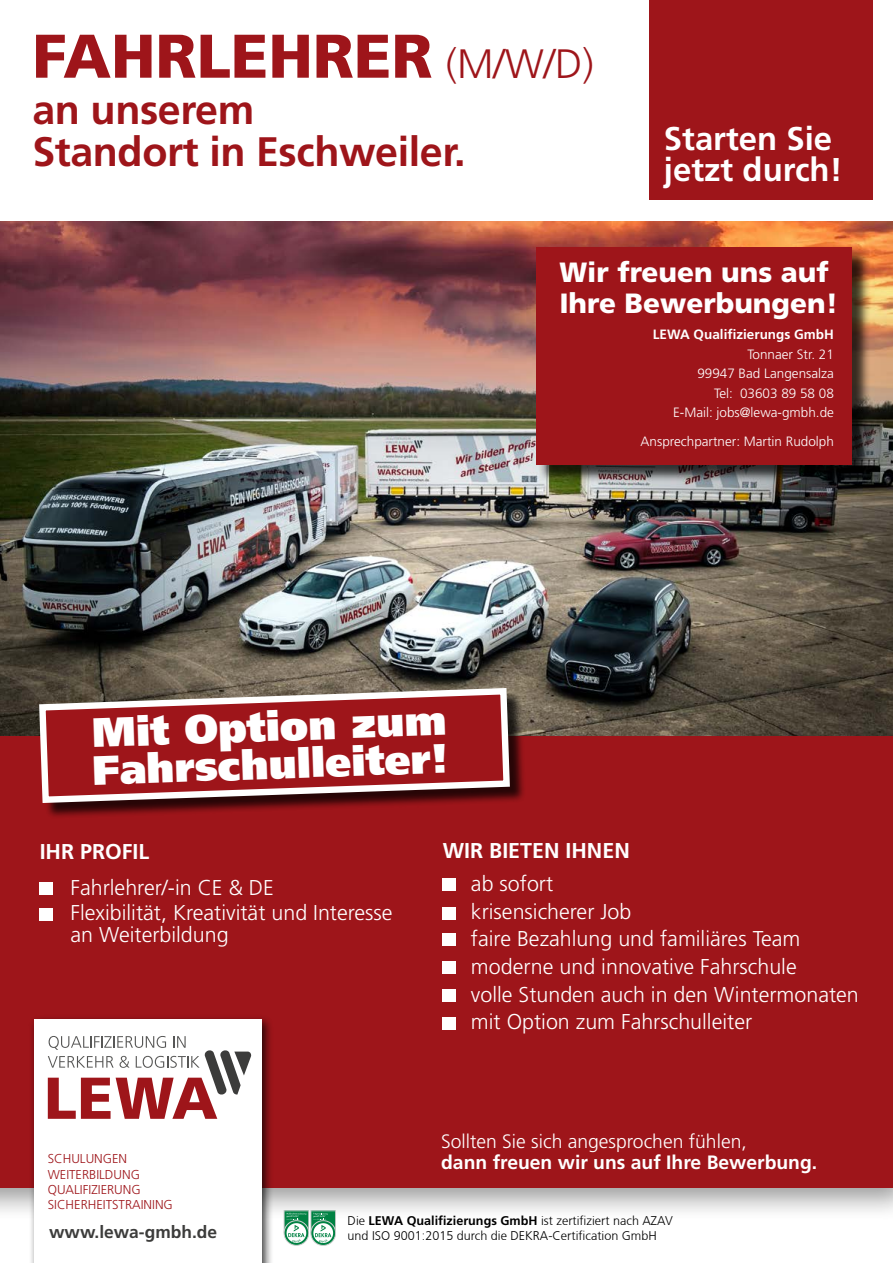
<style>
.page{position:relative;width:893px;height:1263px;background:#fff}
.page>*{position:absolute;margin:0;border:0;box-sizing:border-box;transform-origin:0 0}
.t1{font:900 61.5px "Frutiger LT Std";color:#9e151a}
.t2{font:700 41.1px/41.7px "Frutiger LT Std";letter-spacing:-.01em;color:#9e151a}
.t3{font:900 40.95px/37.7px "Frutiger LT Std";color:#fff}
.t4{font:700 32.85px/30.8px "Frutiger LT Std";color:#fff}
.t5{font:900 27.9px/31.2px "Frutiger LT Std";color:#fff}
.t6{font:300 21.45px/27.6px "Frutiger LT Std";color:#fff}
.t7{font:700 21.45px "Frutiger LT Std";color:#fff}
.t8{font:300 19.35px "Frutiger LT Std";color:#fff}
.t9{font:700 19.35px "Frutiger LT Std";color:#fff}
.t10{font:700 17.4px "Frutiger LT Std";color:#3c3c3b}
.t11{font:300 13.5px/19.5px "Frutiger LT Std";color:#fff;text-align:right}
.t12{font:700 13.5px "Frutiger LT Std";color:#fff}
.t13{font:300 12.9px/15.5px "Frutiger LT Std";color:#9e151a}
.t14{font:300 12.6px "Frutiger CE";color:#000}
.s1{font-weight:300;font-size:41.1px}
.s2{font-family:"Frutiger LT Std";font-weight:700}
</style>
<div class="page">
<div style="left:0;top:712px;width:893px;height:509px;background:#000;opacity:.4"></div>
<div style="left:0;top:726px;width:893px;height:462px;background:#9e151a"></div>
<div style="left:650px;top:0;width:223px;height:200px;background:#9e151a"></div>
<div style="left:29px;top:1014px;width:245px;height:249px;background:#000;opacity:.75"></div>
<div style="left:34px;top:1019px;width:228px;height:244px;background:#fff"></div>
<svg style="left:48px;top:1036px;width:204px;height:83px"></svg>
<div style="left:284px;top:1221px;width:25px;height:24px;background:#aec4b9;border-radius:50%"></div>
<div style="left:284px;top:1220px;width:25px;height:25px;border:1px solid #d0d0d0;border-radius:50%"></div>
<div style="left:311px;top:1220px;width:25px;height:25px;border:1px solid #d0d0d0;border-radius:50%"></div>
<svg style="left:284px;top:1210px;width:52px;height:33px"></svg>
<div style="left:443px;top:878px;width:13px;height:13px;background:#fff"></div>
<div style="left:443px;top:907px;width:13px;height:12px;background:#fff"></div>
<div style="left:443px;top:933px;width:13px;height:13px;background:#fff"></div>
<div style="left:443px;top:1017px;width:13px;height:12px;background:#fff"></div>
<div style="left:443px;top:961px;width:13px;height:13px;background:#fff"></div>
<div style="left:443px;top:989px;width:13px;height:13px;background:#fff"></div>
<div style="left:40px;top:882px;width:13px;height:12px;background:#fff"></div>
<div style="left:40px;top:908px;width:13px;height:13px;background:#fff"></div>
<img style="left:0;top:222px;width:893px;height:514px">
<div style="left:538px;top:249px;width:333px;height:234px;background:#000;opacity:.75"></div>
<div style="left:536px;top:247px;width:316px;height:217px;background:#9e151a"></div>
<div style="left:41px;top:690px;width:485px;height:129px;background:#000;opacity:.75"></div>
<svg style="left:36px;top:685px;width:477px;height:121px"></svg>
<h1 class="t1" style="left:32px;top:19px;width:563px">FAHRLEHRER <span class="s1">(M/W/D)</span></h1>
<h2 class="t2" style="left:32px;top:89px;width:435px">an unserem<br>Standort in Eschweiler.</h2>
<h3 class="t4" style="left:664px;top:123px;width:180px">Starten Sie jetzt durch!</h3>
<h3 class="t3" style="left:91px;top:714px;width:358px;rotate:-2deg">Mit Option zum<br>Fahrschulleiter!</h3>
<h3 class="t5" style="left:559px;top:256px;width:280px">Wir freuen uns auf<br>Ihre Bewerbungen!</h3>
<p class="t12" style="left:653px;top:327px;width:183px">LEWA Qualifizierungs GmbH</p>
<p class="t11" style="left:673px;top:344px;width:162px">Tonnaer Str. 21<br>99947 Bad Langensalza<br>Tel: 03603 89 58 08<br>E-Mail: jobs@lewa-gmbh.de</p>
<p class="t11" style="left:641px;top:431px;width:195px">Ansprechpartner: Martin Rudolph</p>
<h3 class="t5" style="left:559px;top:271px;width:280px">Wir freuen uns auf<br>Ihre Bewerbungen!</h3>
<p class="t11" style="left:697px;top:359px;width:138px">Tonnaer Str. 21<br>99947 Bad Langensalza<br>Tel: 03603 89 58 08</p>
<p class="t7" style="left:40px;top:839px;width:111px">IHR PROFIL</p>
<p class="t7" style="left:443px;top:838px;width:189px">WIR BIETEN IHNEN</p>
<p class="t6" style="left:71px;top:874px;width:324px;line-height:25.8px">Fahrlehrer/-in CE &amp; DE<br>Flexibilität, Kreativität und Interesse</p>
<p class="t6" style="left:71px;top:921px;width:160px">an Weiterbildung</p>
<p class="t6" style="left:471px;top:870px;width:389px">ab sofort<br>krisensicherer Job<br>faire Bezahlung und familiäres Team moderne und innovative Fahrschule<br>volle Stunden auch in den Wintermonaten mit Option zum Fahrschulleiter</p>
<p class="t13" style="left:48px;top:1151px;width:127px">SCHULUNGEN<br>WEITERBILDUNG<br>QUALIFIZIERUNG<br>SICHERHEITSTRAINING</p>
<p class="t8" style="left:441px;top:1130px;width:307px">Sollten Sie sich angesprochen fühlen,</p>
<p class="t9" style="left:441px;top:1151px;width:378px">dann freuen wir uns auf Ihre Bewerbung.</p>
<p class="t14" style="left:348px;top:1213px;width:327px">Die <span class="s2">LEWA Qualifizierungs GmbH</span> ist zertifiziert nach AZAV</p>
<p class="t10" style="left:49px;top:1222px;width:169px">www.lewa-gmbh.de</p>
<p class="t14" style="left:348px;top:1228px;width:311px">und ISO 9001:2015 durch die DEKRA-Certification GmbH</p>
</div>
